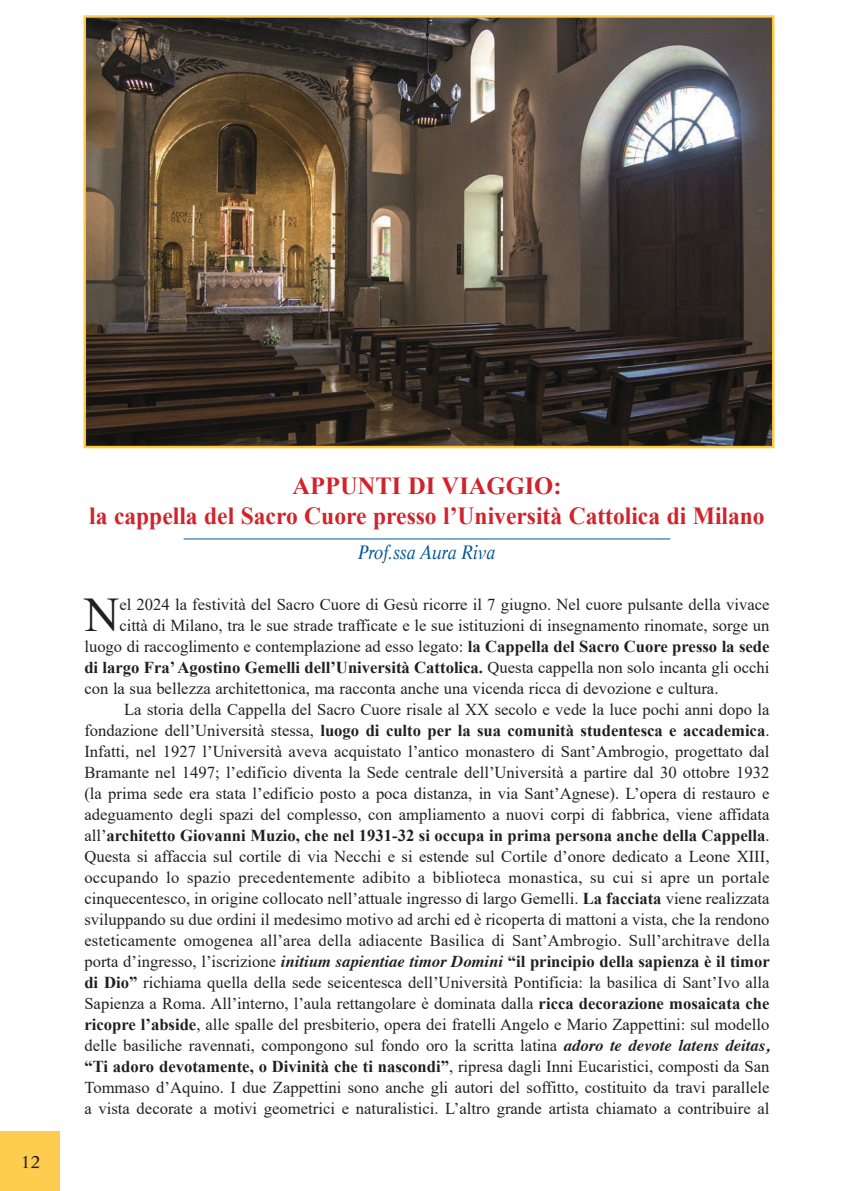
<style>
.page{position:relative;width:844px;height:1191px;background:#fff}
.page>*{position:absolute;margin:0;border:0;box-sizing:border-box;transform-origin:0 0}
.t1{font:48.3px "Times New Roman";color:#231f20}
.t2{font:700 24.5px/29.4px "Times New Roman";color:#d1232a;text-align:center}
.t3{font:italic 19.25px "Life";letter-spacing:-.01em;color:#005495;scale:.9 1}
.t4{font:17.5px "Life";color:#231f20}
.t5{font:16.62px "Times New Roman";color:#231f20}
.t6{font:700 16.62px "Times New Roman";color:#231f20}
.s1{font-weight:700}
.s2{font-weight:400}
.s3{font-family:"Times";font-style:italic}
.s4{font-family:"Times";font-weight:700;font-style:italic}
</style>
<div class="page">
<div style="left:0;top:1131px;width:60px;height:60px;background:#fecc4e"></div>
<img style="left:87px;top:19px;width:683px;height:425px">
<div style="left:83px;top:15px;width:691px;height:433px;border:2px solid #fecc4e"></div>
<hr style="left:184px;top:538px;width:486px;height:1px;background:#005495">
<p class="t4" style="left:21px;top:1151px;width:21px">12</p>
<h2 class="t2" style="left:89px;top:470px;width:676px">APPUNTI DI VIAGGIO:<br>la cappella del Sacro Cuore presso l’Università Cattolica di Milano</h2>
<p class="t3" style="left:358px;top:541px;width:154px">Prof.ssa Aura Riva</p>
<h1 class="t1" style="left:84px;top:580px;width:36px">N</h1>
<p class="t5" style="left:119px;top:592px;width:651px">el 2024 la festività del Sacro Cuore di Gesù ricorre il 7 giugno. Nel cuore pulsante della vivace</p>
<p class="t5" style="left:119px;top:613px;width:651px">città di Milano, tra le sue strade trafficate e le sue istituzioni di insegnamento rinomate, sorge un</p>
<p class="t5" style="left:84px;top:634px;width:686px">luogo di raccoglimento e contemplazione ad esso legato: <span class="s1">la Cappella del Sacro Cuore presso la sede</span></p>
<p class="t6" style="left:84px;top:655px;width:686px">di largo Fra’ Agostino Gemelli dell’Università Cattolica. <span class="s2">Questa cappella non solo incanta gli occhi</span></p>
<p class="t5" style="left:84px;top:676px;width:635px">con la sua bellezza architettonica, ma racconta anche una vicenda ricca di devozione e cultura.</p>
<p class="t5" style="left:124px;top:697px;width:646px">La storia della Cappella del Sacro Cuore risale al XX secolo e vede la luce pochi anni dopo la</p>
<p class="t6" style="left:84px;top:718px;width:686px"><span class="s2">fondazione dell’Università stessa,</span> luogo di culto per la sua comunità studentesca e accademica<span class="s2">.</span></p>
<p class="t5" style="left:84px;top:739px;width:686px">Infatti, nel 1927 l’Università aveva acquistato l’antico monastero di Sant’Ambrogio, progettato dal</p>
<p class="t5" style="left:84px;top:760px;width:686px">Bramante nel 1497; l’edificio diventa la Sede centrale dell’Università a partire dal 30 ottobre 1932</p>
<p class="t5" style="left:84px;top:781px;width:686px">(la prima sede era stata l’edificio posto a poca distanza, in via Sant’Agnese). L’opera di restauro e</p>
<p class="t5" style="left:84px;top:802px;width:686px">adeguamento degli spazi del complesso, con ampliamento a nuovi corpi di fabbrica, viene affidata</p>
<p class="t6" style="left:84px;top:823px;width:686px"><span class="s2">all’</span>architetto Giovanni Muzio, che nel 1931-32 si occupa in prima persona anche della Cappella<span class="s2">.</span></p>
<p class="t5" style="left:84px;top:844px;width:686px">Questa si affaccia sul cortile di via Necchi e si estende sul Cortile d’onore dedicato a Leone XIII,</p>
<p class="t5" style="left:84px;top:865px;width:686px">occupando lo spazio precedentemente adibito a biblioteca monastica, su cui si apre un portale</p>
<p class="t5" style="left:84px;top:886px;width:686px">cinquecentesco, in origine collocato nell’attuale ingresso di largo Gemelli. <span class="s1">La facciata</span> viene realizzata</p>
<p class="t5" style="left:84px;top:907px;width:686px">sviluppando su due ordini il medesimo motivo ad archi ed è ricoperta di mattoni a vista, che la rendono</p>
<p class="t5" style="left:84px;top:928px;width:686px">esteticamente omogenea all’area della adiacente Basilica di Sant’Ambrogio. Sull’architrave della</p>
<p class="t6" style="left:84px;top:949px;width:686px"><span class="s2">porta d’ingresso, l’iscrizione</span> <span class="s3">initium sapientiae timor Domini</span> “il principio della sapienza è il timor</p>
<p class="t5" style="left:84px;top:970px;width:686px"><span class="s1">di Dio”</span> richiama quella della sede seicentesca dell’Università Pontificia: la basilica di Sant’Ivo alla</p>
<p class="t5" style="left:84px;top:991px;width:686px">Sapienza a Roma. All’interno, l’aula rettangolare è dominata dalla <span class="s1">ricca decorazione mosaicata che</span></p>
<p class="t5" style="left:84px;top:1012px;width:686px"><span class="s1">ricopre l’abside</span>, alle spalle del presbiterio, opera dei fratelli Angelo e Mario Zappettini: sul modello</p>
<p class="t5" style="left:84px;top:1033px;width:686px">delle basiliche ravennati, compongono sul fondo oro la scritta latina <span class="s4">adoro te devote latens deitas,</span></p>
<p class="t6" style="left:84px;top:1054px;width:686px">“Ti adoro devotamente, o Divinità che ti nascondi”<span class="s2">, ripresa dagli Inni Eucaristici, composti da San</span></p>
<p class="t5" style="left:84px;top:1075px;width:686px">Tommaso d’Aquino. I due Zappettini sono anche gli autori del soffitto, costituito da travi parallele</p>
<p class="t5" style="left:84px;top:1096px;width:686px">a vista decorate a motivi geometrici e naturalistici. L’altro grande artista chiamato a contribuire al</p>
</div>
